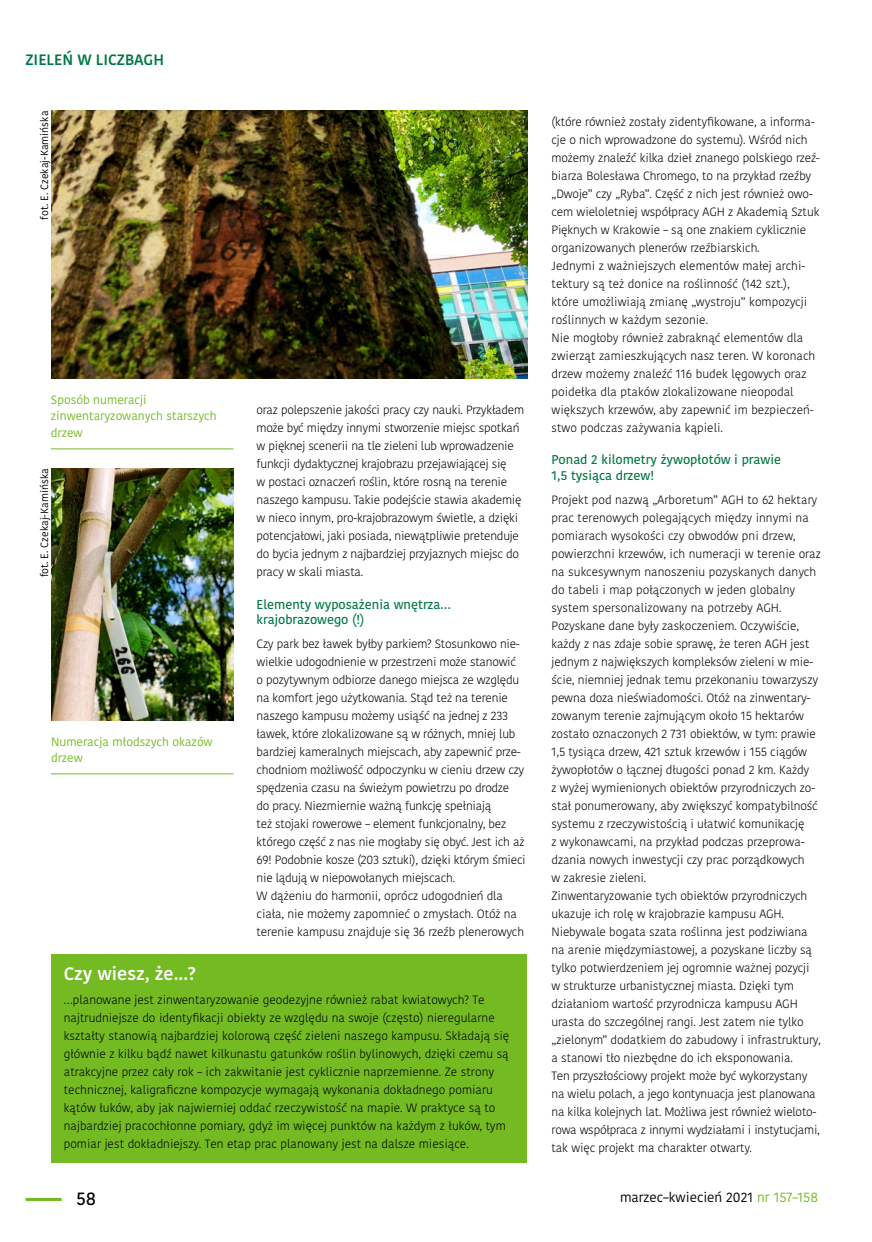
<style>
.page{position:relative;width:872px;height:1242px;background:#fff}
.page>*{position:absolute;margin:0;border:0;box-sizing:border-box;transform-origin:0 0}
.t1{font:600 18px "Kohinoor Bangla";color:#fff}
.t2{font:500 18px "Kohinoor Bangla";color:#000}
.t3{font:600 15px "Kohinoor Bangla";color:#007845}
.t4{font:13.5px "Kohinoor Bangla";color:#000}
.t5{font:500 12.75px/15.3px "Kohinoor Bangla";color:#007845}
.t6{font:300 12px/18px "Kohinoor Bangla";letter-spacing:-.01em;color:#000}
.t7{font:12px/16.5px "Kohinoor Bangla";color:#74bb23}
.t8{font:10.5px "Kohinoor Bangla";color:#000}
.s1{color:#74bb23}
</style>
<div class="page">
<img style="left:51px;top:111px;width:476px;height:267px">
<hr style="left:26px;top:1198px;width:36px;height:3px;background:#74bb23">
<div style="left:51px;top:954px;width:475px;height:209px;background:#74bb23"></div>
<img style="left:51px;top:468px;width:183px;height:252px">
<hr style="left:51px;top:448px;width:182px;height:1px;background:#74bb23">
<hr style="left:51px;top:773px;width:182px;height:1px;background:#74bb23">
<p class="t3" style="left:26px;top:47px;width:140px">ZIELEŃ W LICZBAGH</p>
<p class="t8" style="left:36px;top:220px;width:111px;rotate:-90deg">fot. E. Czekaj-Kamińska</p>
<p class="t7" style="left:51px;top:391px;width:167px">Sposób numeracji zinwentaryzowanych starszych drzew</p>
<p class="t8" style="left:36px;top:577px;width:111px;rotate:-90deg">fot. E. Czekaj-Kamińska</p>
<p class="t7" style="left:51px;top:733px;width:163px">Numeracja młodszych okazów drzew</p>
<p class="t6" style="left:256px;top:401px;width:269px">oraz polepszenie jakości pracy czy nauki. Przykładem może być między innymi stworzenie miejsc spotkań w pięknej scenerii na tle zieleni lub wprowadzenie funkcji dydaktycznej krajobrazu przejawiającej się<br>w postaci oznaczeń roślin, które rosną na terenie naszego kampusu. Takie podejście stawia akademię w nieco innym, pro-krajobrazowym świetle, a dzięki potencjałowi, jaki posiada, niewątpliwie pretenduje do bycia jednym z najbardziej przyjaznych miejsc do pracy w skali miasta.</p>
<p class="t5" style="left:256px;top:596px;width:196px">Elementy wyposażenia wnętrza… krajobrazowego (!)</p>
<p class="t6" style="left:256px;top:635px;width:271px">Czy park bez ławek byłby parkiem? Stosunkowo nie&shy;wielkie udogodnienie w przestrzeni może stanowić<br>o pozytywnym odbiorze danego miejsca ze względu na komfort jego użytkowania. Stąd też na terenie naszego kampusu możemy usiąść na jednej z 233 ławek, które zlokalizowane są w różnych, mniej lub bardziej kameralnych miejscach, aby zapewnić prze&shy;chodniom możliwość odpoczynku w cieniu drzew czy spędzenia czasu na świeżym powietrzu po drodze<br>do pracy. Niezmiernie ważną funkcję spełniają<br>też stojaki rowerowe – element funkcjonalny, bez którego część z nas nie mogłaby się obyć. Jest ich aż 69! Podobnie kosze (203 sztuki), dzięki którym śmieci nie lądują w niepowołanych miejscach.<br>W dążeniu do harmonii, oprócz udogodnień dla ciała, nie możemy zapomnieć o zmysłach. Otóż na terenie kampusu znajduje się 36 rzeźb plenerowych</p>
<h1 class="t1" style="left:64px;top:958px;width:134px">Czy wiesz, że...?</h1>
<p class="t6" style="left:64px;top:990px;width:447px">…planowane jest zinwentaryzowanie geodezyjne również rabat kwiatowych? Te najtrudniejsze do identyfikacji obiekty ze względu na swoje (często) nieregularne kształty stanowią najbardziej kolorową część zieleni naszego kampusu. Składają się głównie z kilku bądź nawet kilkunastu gatunków roślin bylinowych, dzięki czemu są atrakcyjne przez cały rok – ich zakwitanie jest cyklicznie naprzemienne. Ze strony technicznej, kaligraficzne kompozycje wymagają wykonania dokładnego pomiaru kątów łuków, aby jak najwierniej oddać rzeczywistość na mapie. W praktyce są to najbardziej pracochłonne pomiary, gdyż im więcej punktów na każdym z łuków, tym pomiar jest dokładniejszy. Ten etap prac planowany jest na dalsze miesiące.</p>
<p class="t6" style="left:551px;top:113px;width:270px">(które również zostały zidentyfikowane, a informa&shy;cje o nich wprowadzone do systemu). Wśród nich możemy znaleźć kilka dzieł znanego polskiego rzeź&shy;biarza Bolesława Chromego, to na przykład rzeźby „Dwoje” czy „Ryba”. Część z nich jest również owo&shy;cem wieloletniej współpracy AGH z Akademią Sztuk Pięknych w Krakowie – są one znakiem cyklicznie organizowanych plenerów rzeźbiarskich.<br>Jednymi z ważniejszych elementów małej archi&shy;tektury są też donice na roślinność (142 szt.), które umożliwiają zmianę „wystroju” kompozycji roślinnych w każdym sezonie.<br>Nie mogłoby również zabraknąć elementów dla zwierząt zamieszkujących nasz teren. W koronach drzew możemy znaleźć 116 budek lęgowych oraz poidełka dla ptaków zlokalizowane nieopodal większych krzewów, aby zapewnić im bezpieczeń&shy;stwo podczas zażywania kąpieli.</p>
<p class="t5" style="left:551px;top:452px;width:231px">Ponad 2 kilometry żywopłotów i prawie<br>1,5 tysiąca drzew!</p>
<p class="t6" style="left:551px;top:491px;width:271px">Projekt pod nazwą „Arboretum” AGH to 62 hektary prac terenowych polegających między innymi na pomiarach wysokości czy obwodów pni drzew, powierzchni krzewów, ich numeracji w terenie oraz na sukcesywnym nanoszeniu pozyskanych danych do tabeli i map połączonych w jeden globalny system spersonalizowany na potrzeby AGH.<br>Pozyskane dane były zaskoczeniem. Oczywiście, każdy z nas zdaje sobie sprawę, że teren AGH jest jednym z największych kompleksów zieleni w mie&shy;ście, niemniej jednak temu przekonaniu towarzyszy pewna doza nieświadomości. Otóż na zinwentary&shy;zowanym terenie zajmującym około 15 hektarów zostało oznaczonych 2 731 obiektów, w tym: prawie 1,5 tysiąca drzew, 421 sztuk krzewów i 155 ciągów żywopłotów o łącznej długości ponad 2 km. Każdy<br>z wyżej wymienionych obiektów przyrodniczych zo&shy;stał ponumerowany, aby zwiększyć kompatybilność systemu z rzeczywistością i ułatwić komunikację<br>z wykonawcami, na przykład podczas przeprowa&shy;dzania nowych inwestycji czy prac porządkowych<br>w zakresie zieleni.<br>Zinwentaryzowanie tych obiektów przyrodniczych ukazuje ich rolę w krajobrazie kampusu AGH.<br>Niebywale bogata szata roślinna jest podziwiana na arenie międzymiastowej, a pozyskane liczby są tylko potwierdzeniem jej ogromnie ważnej pozycji w strukturze urbanistycznej miasta. Dzięki tym działaniom wartość przyrodnicza kampusu AGH urasta do szczególnej rangi. Jest zatem nie tylko „zielonym” dodatkiem do zabudowy i infrastruktury, a stanowi tło niezbędne do ich eksponowania.<br>Ten przyszłościowy projekt może być wykorzystany na wielu polach, a jego kontynuacja jest planowana na kilka kolejnych lat. Możliwa jest również wieloto&shy;rowa współpraca z innymi wydziałami i instytucjami, tak więc projekt ma charakter otwarty.</p>
<h1 class="t2" style="left:76px;top:1184px;width:22px">58</h1>
<p class="t4" style="left:620px;top:1187px;width:200px">marzec–kwiecień 2021 <span class="s1">nr 157–158</span></p>
</div>
